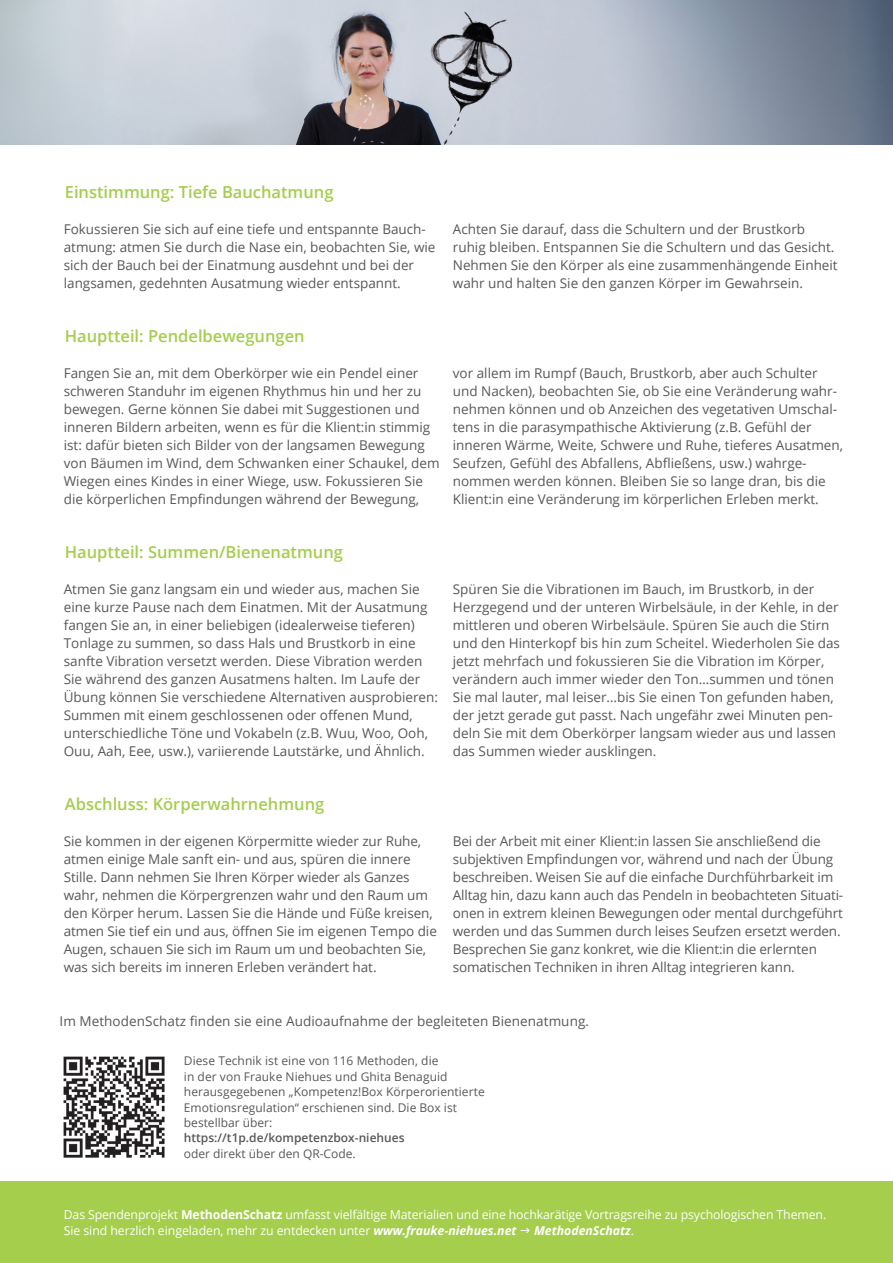
<style>
.page{position:relative;width:893px;height:1263px;background:#fff}
.page>*{position:absolute;margin:0;border:0;box-sizing:border-box;transform-origin:0 0}
.t1{font:600 16.5px "Open Sans";color:#a4ce4c}
.t2{font:13.5px/18px "Open Sans";color:#57585a}
.t3{font:12.3px "Open Sans";letter-spacing:-.01em;color:#fff}
.t4{font:italic 700 12.3px "Open Sans";color:#fff}
.t5{font:12px/15.6px "Open Sans";letter-spacing:.005em;color:#57585a}
.t6{font:600 12px "Open Sans";color:#57585a}
.s1{font-weight:700}
.s2{font-weight:700;font-style:italic}
.s3{font-weight:400;font-style:normal}
</style>
<div class="page">
<img style="left:63px;top:1056px;width:102px;height:102px">
<div style="left:0;top:1181px;width:893px;height:82px;background:#a4ce4c"></div>
<img style="left:0;top:0;width:893px;height:145px">
<p class="t1" style="left:65px;top:181px;width:270px">Einstimmung: Tiefe Bauchatmung</p>
<p class="t2" style="left:64px;top:220px;width:373px">Fokussieren Sie sich auf eine tiefe und entspannte Bauch&shy;atmung: atmen Sie durch die Nase ein, beobachten Sie, wie sich der Bauch bei der Einatmung ausdehnt und bei der langsamen, gedehnten Ausatmung wieder entspannt.</p>
<p class="t2" style="left:453px;top:220px;width:354px">Achten Sie darauf, dass die Schultern und der Brustkorb</p>
<p class="t2" style="left:453px;top:238px;width:386px">ruhig bleiben. Entspannen Sie die Schultern und das Gesicht.<br>Nehmen Sie den Körper als eine zusammenhängende Einheit wahr und halten Sie den ganzen Körper im Gewahrsein.</p>
<p class="t1" style="left:65px;top:325px;width:241px">Hauptteil: Pendelbewegungen</p>
<p class="t2" style="left:64px;top:364px;width:377px">Fangen Sie an, mit dem Oberkörper wie ein Pendel einer schweren Standuhr im eigenen Rhythmus hin und her zu bewegen. Gerne können Sie dabei mit Suggestionen und inneren Bildern arbeiten, wenn es für die Klient:in stimmig ist: dafür bieten sich Bilder von der langsamen Bewegung von Bäumen im Wind, dem Schwanken einer Schaukel, dem Wiegen eines Kindes in einer Wiege, usw. Fokussieren Sie die körperlichen Empfindungen während der Bewegung,</p>
<p class="t2" style="left:453px;top:364px;width:392px">vor allem im Rumpf (Bauch, Brustkorb, aber auch Schulter und Nacken), beobachten Sie, ob Sie eine Veränderung wahr&shy;nehmen können und ob Anzeichen des vegetativen Umschal&shy;tens in die parasympathische Aktivierung (z.B. Gefühl der inneren Wärme, Weite, Schwere und Ruhe, tieferes Ausatmen, Seufzen, Gefühl des Abfallens, Abfließens, usw.) wahrge&shy;nommen werden können. Bleiben Sie so lange dran, bis die Klient:in eine Veränderung im körperlichen Erleben merkt.</p>
<p class="t1" style="left:65px;top:541px;width:280px">Hauptteil: Summen/Bienenatmung</p>
<p class="t2" style="left:64px;top:580px;width:376px">Atmen Sie ganz langsam ein und wieder aus, machen Sie eine kurze Pause nach dem Einatmen. Mit der Ausatmung fangen Sie an, in einer beliebigen (idealerweise tieferen)<br>Tonlage zu summen, so dass Hals und Brustkorb in eine sanfte Vibration versetzt werden. Diese Vibration werden Sie während des ganzen Ausatmens halten. Im Laufe der Übung können Sie verschiedene Alternativen ausprobieren:<br>Summen mit einem geschlossenen oder offenen Mund, unterschiedliche Töne und Vokabeln (z.B. Wuu, Woo, Ooh, Ouu, Aah, Eee, usw.), variierende Lautstärke, und Ähnlich.</p>
<p class="t2" style="left:453px;top:580px;width:389px">Spüren Sie die Vibrationen im Bauch, im Brustkorb, in der Herzgegend und der unteren Wirbelsäule, in der Kehle, in der mittleren und oberen Wirbelsäule. Spüren Sie auch die Stirn und den Hinterkopf bis hin zum Scheitel. Wiederholen Sie das jetzt mehrfach und fokussieren Sie die Vibration im Körper, verändern auch immer wieder den Ton…summen und tönen Sie mal lauter, mal leiser…bis Sie einen Ton gefunden haben, der jetzt gerade gut passt. Nach ungefähr zwei Minuten pen&shy;deln Sie mit dem Oberkörper langsam wieder aus und lassen das Summen wieder ausklingen.</p>
<p class="t1" style="left:65px;top:793px;width:261px">Abschluss: Körperwahrnehmung</p>
<p class="t2" style="left:64px;top:832px;width:375px">Sie kommen in der eigenen Körpermitte wieder zur Ruhe, atmen einige Male sanft ein- und aus, spüren die innere Stille. Dann nehmen Sie Ihren Körper wieder als Ganzes wahr, nehmen die Körpergrenzen wahr und den Raum um den Körper herum. Lassen Sie die Hände und Füße kreisen, atmen Sie tief ein und aus, öffnen Sie im eigenen Tempo die Augen, schauen Sie sich im Raum um und beobachten Sie, was sich bereits im inneren Erleben verändert hat.</p>
<p class="t2" style="left:453px;top:832px;width:392px">Bei der Arbeit mit einer Klient:in lassen Sie anschließend die subjektiven Empfindungen vor, während und nach der Übung beschreiben. Weisen Sie auf die einfache Durchführbarkeit im Alltag hin, dazu kann auch das Pendeln in beobachteten Situati&shy;onen in extrem kleinen Bewegungen oder mental durchgeführt werden und das Summen durch leises Seufzen ersetzt werden.<br>Besprechen Sie ganz konkret, wie die Klient:in die erlernten somatischen Techniken in ihren Alltag integrieren kann.</p>
<p class="t2" style="left:60px;top:1012px;width:531px">Im MethodenSchatz finden sie eine Audioaufnahme der begleiteten Bienenatmung.</p>
<p class="t5" style="left:184px;top:1052px;width:302px">Diese Technik ist eine von 116 Methoden, die<br>in der von Frauke Niehues und Ghita Benaguid herausgegebenen „Kompetenz!Box Körperorientierte Emotionsregulation“ erschienen sind. Die Box ist bestellbar über:</p>
<p class="t6" style="left:184px;top:1129px;width:222px">https://t1p.de/kompetenzbox-niehues</p>
<p class="t5" style="left:184px;top:1146px;width:173px">oder direkt über den QR-Code.</p>
<p class="t3" style="left:64px;top:1206px;width:764px">Das Spendenprojekt <span class="s1">MethodenSchatz</span> umfasst vielfältige Materialien und eine hochkarätige Vortragsreihe zu psychologischen Themen.</p>
<p class="t3" style="left:64px;top:1221px;width:454px">Sie sind herzlich eingeladen, mehr zu entdecken unter <span class="s2">www.frauke-niehues.net</span></p>
<p class="t4" style="left:534px;top:1221px;width:102px">MethodenSchatz<span class="s3">.</span></p>
</div>
